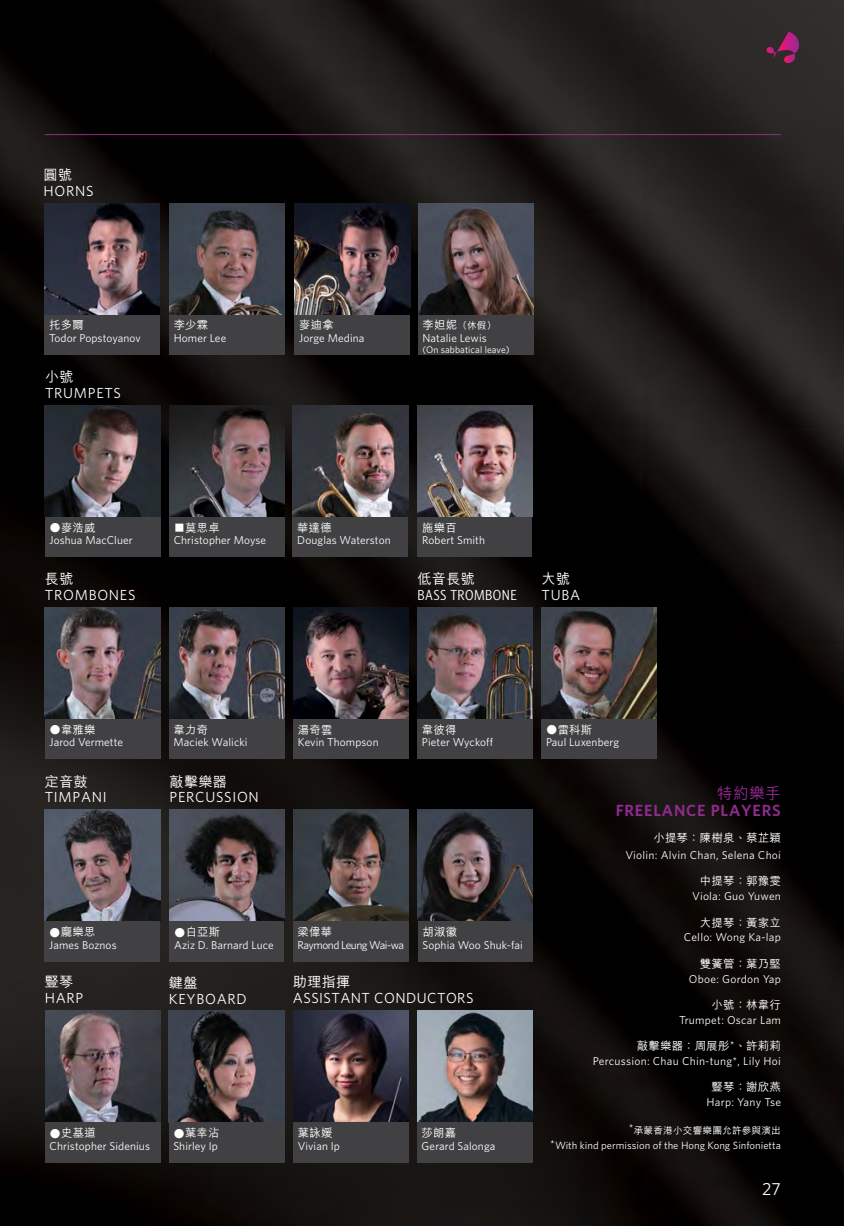
<style>
.page{position:relative;width:844px;height:1226px;background:#fff}
.page>*{position:absolute;margin:0;border:0;box-sizing:border-box;transform-origin:0 0}
.t1{font:17.5px "Whitney";color:#fff}
.t2{font:600 16.28px "Whitney";letter-spacing:.05em;color:#912b90}
.t3{font:500 15.75px "M Hei";color:#912b90}
.t4{font:14.53px "Whitney";letter-spacing:.05em;color:#fff}
.t5{font:14.53px "Whitney";letter-spacing:.03em;color:#fff}
.t6{font:14.53px "Whitney Condensed";letter-spacing:.03em;color:#fff;scale:1.1 1}
.t7{font:500 14.17px "M Hei";letter-spacing:.02em;color:#fff}
.t8{font:11.38px "Whitney";letter-spacing:.01em;color:#fff}
.t9{font:500 11.38px "M Hei";letter-spacing:.02em;color:#fff}
.t10{font:11.38px "Whitney";letter-spacing:-.04em;color:#fff}
.t11{font:10.5px "Whitney";color:#fff}
.t12{font:500 9.62px "M Hei";color:#fff}
.t13{font:9.62px "Whitney";letter-spacing:.01em;color:#fff}
.s1{font-size:11.38px}
.s2{font-family:"Whitney";font-weight:400}
</style>
<div class="page">
<img style="left:0;top:0;width:843px;height:1225px">
<img style="left:45px;top:809px;width:115px;height:112px">
<img style="left:169px;top:809px;width:115px;height:112px">
<img style="left:293px;top:809px;width:115px;height:112px">
<img style="left:418px;top:809px;width:114px;height:112px">
<div style="left:45px;top:921px;width:115px;height:40px;background:#414042"></div>
<div style="left:169px;top:921px;width:115px;height:40px;background:#414042"></div>
<div style="left:293px;top:921px;width:115px;height:40px;background:#414042"></div>
<div style="left:418px;top:921px;width:114px;height:40px;background:#414042"></div>
<div style="left:169px;top:517px;width:115px;height:40px;background:#414042"></div>
<div style="left:169px;top:718px;width:115px;height:41px;background:#414042"></div>
<div style="left:45px;top:517px;width:115px;height:40px;background:#414042"></div>
<div style="left:45px;top:718px;width:115px;height:41px;background:#414042"></div>
<div style="left:293px;top:517px;width:115px;height:40px;background:#414042"></div>
<div style="left:417px;top:718px;width:115px;height:41px;background:#414042"></div>
<div style="left:418px;top:315px;width:115px;height:40px;background:#414042"></div>
<div style="left:541px;top:718px;width:115px;height:41px;background:#414042"></div>
<img style="left:169px;top:405px;width:115px;height:112px">
<img style="left:169px;top:607px;width:115px;height:111px">
<img style="left:45px;top:405px;width:115px;height:112px">
<img style="left:45px;top:607px;width:115px;height:111px">
<img style="left:293px;top:405px;width:115px;height:112px">
<img style="left:417px;top:607px;width:115px;height:111px">
<img style="left:418px;top:203px;width:115px;height:112px">
<img style="left:541px;top:607px;width:115px;height:111px">
<div style="left:417px;top:517px;width:115px;height:40px;background:#414042"></div>
<img style="left:417px;top:405px;width:115px;height:112px">
<img style="left:45px;top:1010px;width:115px;height:112px">
<img style="left:293px;top:1010px;width:115px;height:112px">
<img style="left:169px;top:1010px;width:115px;height:112px">
<img style="left:417px;top:1010px;width:115px;height:112px">
<div style="left:45px;top:1122px;width:115px;height:40px;background:#414042"></div>
<div style="left:293px;top:1122px;width:115px;height:40px;background:#414042"></div>
<div style="left:169px;top:1122px;width:115px;height:40px;background:#414042"></div>
<div style="left:417px;top:1122px;width:115px;height:40px;background:#414042"></div>
<div style="left:293px;top:718px;width:115px;height:41px;background:#414042"></div>
<img style="left:293px;top:607px;width:115px;height:111px">
<hr style="left:45px;top:134px;width:735px;height:1px;background:#912b90">
<div style="left:295px;top:315px;width:115px;height:40px;background:#414042"></div>
<img style="left:295px;top:203px;width:115px;height:112px">
<div style="left:169px;top:315px;width:115px;height:40px;background:#414042"></div>
<img style="left:169px;top:203px;width:115px;height:112px">
<div style="left:45px;top:315px;width:115px;height:40px;background:#414042"></div>
<img style="left:45px;top:203px;width:115px;height:112px">
<svg style="left:766px;top:32px;width:33px;height:31px"></svg>
<p class="t7" style="left:44px;top:167px;width:30px">圓號</p>
<p class="t4" style="left:44px;top:182px;width:11px">HORN</p>
<p class="t4" style="left:86px;top:182px;width:9px">S</p>
<p class="t9" style="left:49px;top:319px;width:36px">托多爾</p>
<p class="t8" style="left:49px;top:331px;width:93px">Todor Popstoyanov</p>
<p class="t7" style="left:45px;top:369px;width:30px">小號</p>
<p class="t4" style="left:45px;top:384px;width:39px">Trumpets</p>
<p class="t9" style="left:174px;top:319px;width:36px">李少霖</p>
<p class="t8" style="left:174px;top:331px;width:54px">Homer Lee</p>
<p class="t9" style="left:299px;top:319px;width:36px">麥迪拿</p>
<p class="t8" style="left:299px;top:331px;width:67px">Jorge Medina</p>
<p class="t12" style="left:422px;top:321px;width:75px"><span class="s1">李妲妮</span>（休假）</p>
<p class="t8" style="left:422px;top:331px;width:66px">N atalie Lewis</p>
<p class="t13" style="left:422px;top:343px;width:89px">(On sabbatical leave)</p>
<p class="t9" style="left:49px;top:521px;width:48px">●麥浩威</p>
<p class="t8" style="left:49px;top:533px;width:85px">Joshua MacCluer</p>
<p class="t7" style="left:45px;top:571px;width:30px">長號</p>
<p class="t4" style="left:45px;top:586px;width:92px">TromboneS</p>
<p class="t9" style="left:174px;top:521px;width:48px">■莫思卓</p>
<p class="t8" style="left:174px;top:533px;width:94px">Christopher Moyse</p>
<p class="t9" style="left:297px;top:521px;width:36px">華達德</p>
<p class="t8" style="left:297px;top:533px;width:95px">Douglas Waterston</p>
<p class="t9" style="left:422px;top:521px;width:36px">施樂百</p>
<p class="t8" style="left:422px;top:533px;width:64px">Robert Smith</p>
<p class="t7" style="left:417px;top:571px;width:59px">低音長號</p>
<p class="t6" style="left:417px;top:586px;width:92px">BASS TROMBONE</p>
<p class="t7" style="left:541px;top:571px;width:30px">大號</p>
<p class="t4" style="left:541px;top:586px;width:30px">Tuba</p>
<p class="t9" style="left:49px;top:723px;width:48px">●韋雅樂</p>
<p class="t8" style="left:49px;top:735px;width:75px">Jarod Vermette</p>
<p class="t9" style="left:173px;top:723px;width:36px">韋力奇</p>
<p class="t8" style="left:173px;top:735px;width:75px">Maciek Walicki</p>
<p class="t9" style="left:298px;top:723px;width:36px">湯奇雲</p>
<p class="t8" style="left:298px;top:735px;width:82px">Kevin Thompson</p>
<p class="t9" style="left:422px;top:723px;width:36px">韋彼得</p>
<p class="t8" style="left:422px;top:735px;width:73px">Pieter Wyckoff</p>
<p class="t9" style="left:546px;top:723px;width:48px">●雷科斯</p>
<p class="t8" style="left:546px;top:735px;width:75px">Paul Luxenberg</p>
<p class="t7" style="left:45px;top:773px;width:45px">定音鼓</p>
<p class="t4" style="left:45px;top:788px;width:19px">Timpa</p>
<p class="t4" style="left:92px;top:788px;width:14px">ni</p>
<p class="t7" style="left:169px;top:773px;width:59px">敲擊樂器</p>
<p class="t4" style="left:169px;top:788px;width:91px">Percussion</p>
<h3 class="t3" style="left:716px;top:784px;width:65px">特約樂手</h3>
<p class="t9" style="left:49px;top:925px;width:48px">●龐樂思</p>
<p class="t8" style="left:49px;top:937px;width:69px">James Boznos</p>
<p class="t7" style="left:45px;top:974px;width:30px">豎琴</p>
<p class="t4" style="left:45px;top:989px;width:38px">Harp</p>
<p class="t9" style="left:174px;top:925px;width:48px">●白亞斯</p>
<p class="t8" style="left:174px;top:937px;width:101px">Aziz D. Barnard Luce</p>
<p class="t7" style="left:169px;top:974px;width:30px">鍵盤</p>
<p class="t4" style="left:169px;top:989px;width:10px">Keyb</p>
<p class="t4" style="left:205px;top:989px;width:43px">oard</p>
<p class="t9" style="left:297px;top:925px;width:36px">梁偉華</p>
<p class="t10" style="left:297px;top:937px;width:108px">Raymond Leung Wai-wa</p>
<p class="t9" style="left:422px;top:925px;width:36px">胡淑徽</p>
<p class="t8" style="left:422px;top:937px;width:102px">Sophia Woo Shuk-fai</p>
<p class="t7" style="left:293px;top:974px;width:59px">助理指揮</p>
<p class="t5" style="left:293px;top:989px;width:103px">ASSISTANT CONDU</p>
<p class="t4" style="left:427px;top:989px;width:48px">CTORS</p>
<p class="t9" style="left:50px;top:1126px;width:48px">●史基道</p>
<p class="t8" style="left:50px;top:1138px;width:102px">Christopher Sidenius</p>
<p class="t9" style="left:173px;top:1126px;width:48px">●葉幸沾</p>
<p class="t8" style="left:173px;top:1138px;width:46px">Shirley Ip</p>
<p class="t9" style="left:298px;top:1126px;width:36px">葉詠媛</p>
<p class="t8" style="left:298px;top:1138px;width:44px">Vivian Ip</p>
<p class="t9" style="left:421px;top:1126px;width:36px">莎朗嘉</p>
<p class="t8" style="left:421px;top:1138px;width:75px">Gerard Salonga</p>
<h2 class="t2" style="left:615px;top:800px;width:10px">FREE</h2>
<h2 class="t2" style="left:653px;top:800px;width:78px">LANCE PLAYERS</h2>
<p class="t9" style="left:653px;top:831px;width:129px">小提琴：陳樹泉、蔡芷穎</p>
<p class="t8" style="left:625px;top:848px;width:157px">Violin: Alvin Chan, Selena Choi</p>
<p class="t9" style="left:699px;top:875px;width:83px">中提琴：郭豫雯</p>
<p class="t8" style="left:692px;top:889px;width:90px">Viola: Guo Yuwen</p>
<p class="t9" style="left:699px;top:916px;width:83px">大提琴：黃家立</p>
<p class="t8" style="left:683px;top:930px;width:99px">Cello: Wong Ka-lap</p>
<p class="t9" style="left:699px;top:957px;width:83px">雙簧管：葉乃堅</p>
<p class="t8" style="left:688px;top:971px;width:94px">Oboe: Gordon Yap</p>
<p class="t9" style="left:711px;top:998px;width:71px">小號：林韋行</p>
<p class="t8" style="left:679px;top:1012px;width:103px">Trumpet: Oscar Lam</p>
<p class="t9" style="left:636px;top:1039px;width:146px">敲擊樂器：周展彤<span class="s2">*</span>、許莉莉</p>
<p class="t8" style="left:592px;top:1054px;width:190px">Percussion: Chau Chin-tung*, Lily Hoi</p>
<p class="t9" style="left:711px;top:1080px;width:71px">豎琴：謝欣燕</p>
<p class="t8" style="left:706px;top:1095px;width:76px">H arp: Yany Tse</p>
<p class="t12" style="left:628px;top:1125px;width:154px"><sup>*</sup>承蒙香港小交響樂團允許參與演出</p>
<p class="t11" style="left:550px;top:1138px;width:232px"><span class="s1">*</span>With kind permission of the Hong Kong Sinfonietta</p>
<h1 class="t1" style="left:761px;top:1178px;width:20px">27</h1>
</div>
